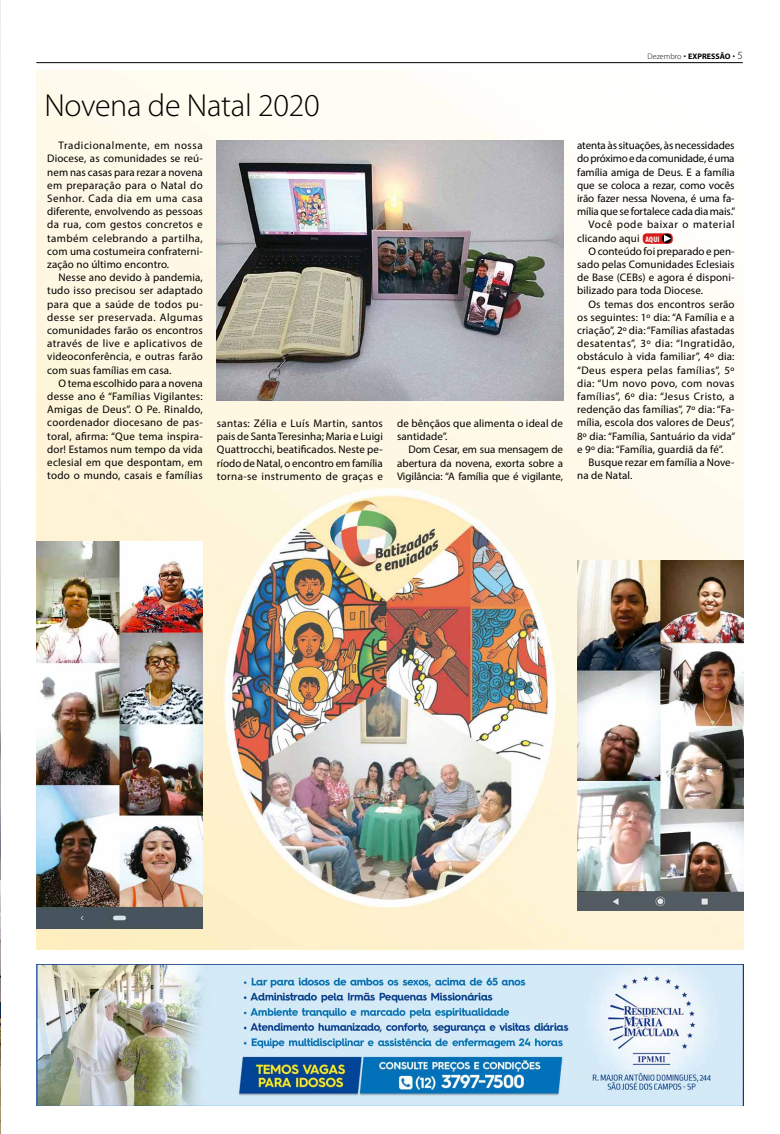
<style>
.page{position:relative;width:780px;height:1134px;background:#fff}
.page>*{position:absolute;margin:0;border:0;box-sizing:border-box;transform-origin:0 0}
.t1{font:300 32px "Myriad Pro";letter-spacing:-.01em;color:#000}
.t2{font:11px/13.2px "Myriad Pro";letter-spacing:.01em;color:#000;text-align:justify}
.t3{font:11px "Myriad Pro";letter-spacing:-.01em;color:#000}
.t4{font:11px "Myriad Pro";letter-spacing:.04em;color:#000}
.t5{font:11px "Myriad Pro";letter-spacing:.035em;color:#000}
.t6{font:11px "Myriad Pro";letter-spacing:-.02em;color:#000}
.t7{font:11px "Myriad Pro";letter-spacing:.05em;color:#000}
.t8{font:700 8px "Myriad Pro";color:#000}
.t9{font:700 condensed 8px "Myriad Pro";color:#fff}
.s1{font-weight:300}
.s2{font-weight:300;font-size:11px}
</style>
<div class="page">
<hr style="left:36px;top:62px;width:706px;height:1px;background:#000">
<img style="left:0;top:0;width:1px;height:1134px">
<img style="left:37px;top:71px;width:706px;height:879px">
<img style="left:37px;top:964px;width:706px;height:141px">
<img style="left:217px;top:141px;width:346px;height:260px">
<img style="left:37px;top:541px;width:166px;height:387px">
<img style="left:577px;top:561px;width:166px;height:349px">
<div style="left:642px;top:233px;width:30px;height:11px;background:#d51a19;border-radius:4px"></div>
<svg style="left:661px;top:234px;width:10px;height:9px"></svg>
<svg style="left:664px;top:235px;width:7px;height:7px"></svg>
<h1 class="t1" style="left:44px;top:86px;width:277px">Novena de Natal 2020</h1>
<p class="t2" style="left:47px;top:139px;width:157px;text-indent:11px">Tradicionalmente, em nossa Diocese, as comunidades se reú&shy;nem nas casas para rezar a novena em preparação para o Natal do Senhor. Cada dia em uma casa diferente, envolvendo as pessoas da rua, com gestos concretos e também celebrando a partilha, com uma costumeira confraterni&shy;zação no último encontro.</p>
<p class="t2" style="left:47px;top:271px;width:157px;text-indent:11px">Nesse ano devido à pandemia, tudo isso precisou ser adaptado para que a saúde de todos pu&shy;desse ser preservada. Algumas comunidades farão os encontros através de live e aplicativos de videoconferência, e outras farão com suas famílias em casa.</p>
<p class="t2" style="left:47px;top:376px;width:157px;text-indent:11px">O tema escolhido para a novena desse ano é “Famílias Vigilantes:<br>Amigas de Deus”. O Pe. Rinaldo, coordenador diocesano de pas&shy;toral, afirma: “Que tema inspira&shy;dor! Estamos num tempo da vida eclesial em que despontam, em todo o mundo, casais e famílias</p>
<p class="t2" style="left:217px;top:416px;width:167px">santas: Zélia e Luís Martin, santos pais de Santa Teresinha; Maria e Luigi Quattrocchi, beatificados. Neste pe&shy;ríodo de Natal, o encontro em família torna-se instrumento de graças e</p>
<p class="t2" style="left:397px;top:416px;width:167px">de bênçãos que alimenta o ideal de santidade”.</p>
<p class="t2" style="left:397px;top:443px;width:167px;text-indent:11px">Dom Cesar, em sua mensagem de abertura da novena, exorta sobre a Vigilância: “A família que é vigilante,</p>
<p class="t8" style="left:647px;top:51px;width:97px"><span class="s1">Dezembro</span> EXPRESSÃO <span class="s2">5</span></p>
<p class="t3" style="left:577px;top:139px;width:159px">atenta às situações, às necessidades</p>
<p class="t6" style="left:577px;top:152px;width:159px">do próximo e da comunidade, é uma</p>
<p class="t2" style="left:577px;top:165px;width:159px">família amiga de Deus. E a família</p>
<p class="t3" style="left:577px;top:178px;width:159px">que se coloca a rezar, como vocês</p>
<p class="t3" style="left:577px;top:191px;width:159px">irão fazer nessa Novena, é uma fa-</p>
<p class="t3" style="left:577px;top:205px;width:160px">mília que se fortalece cada dia mais.”</p>
<p class="t7" style="left:588px;top:218px;width:147px">Você pode baixar o material</p>
<p class="t2" style="left:577px;top:231px;width:64px">clicando aqui</p>
<p class="t2" style="left:588px;top:244px;width:147px">O conteúdo foi preparado e pen-</p>
<p class="t2" style="left:577px;top:257px;width:159px">sado pelas Comunidades Eclesiais</p>
<p class="t2" style="left:577px;top:271px;width:159px">de Base (CEBs) e agora é disponi-</p>
<p class="t2" style="left:577px;top:284px;width:127px">bilizado para toda Diocese.</p>
<p class="t2" style="left:588px;top:297px;width:148px">Os temas dos encontros serão</p>
<p class="t2" style="left:577px;top:310px;width:159px">os seguintes: 1º dia: “A Família e a</p>
<p class="t2" style="left:577px;top:323px;width:159px">criação”, 2º dia: “Famílias afastadas</p>
<p class="t4" style="left:577px;top:337px;width:159px">desatentas”, 3º dia: “Ingratidão,</p>
<p class="t2" style="left:577px;top:350px;width:159px">obstáculo à vida familiar”, 4º dia:</p>
<p class="t5" style="left:577px;top:363px;width:159px">“Deus espera pelas famílias”, 5º</p>
<p class="t2" style="left:577px;top:376px;width:159px">dia: “Um novo povo, com novas</p>
<p class="t4" style="left:577px;top:389px;width:159px">famílias”, 6º dia: “Jesus Cristo, a</p>
<p class="t2" style="left:577px;top:403px;width:159px">redenção das famílias”, 7º dia: “Fa-</p>
<p class="t2" style="left:577px;top:416px;width:159px">mília, escola dos valores de Deus”,</p>
<p class="t2" style="left:577px;top:429px;width:160px">8º dia: “Família, Santuário da vida”</p>
<p class="t2" style="left:577px;top:442px;width:148px">e 9º dia: “Família, guardiã da fé”.</p>
<p class="t2" style="left:588px;top:455px;width:147px">Busque rezar em família a Nove-</p>
<p class="t2" style="left:577px;top:469px;width:57px">na de Natal.</p>
<p class="t9" style="left:645px;top:234px;width:14px">aqui</p>
</div>
